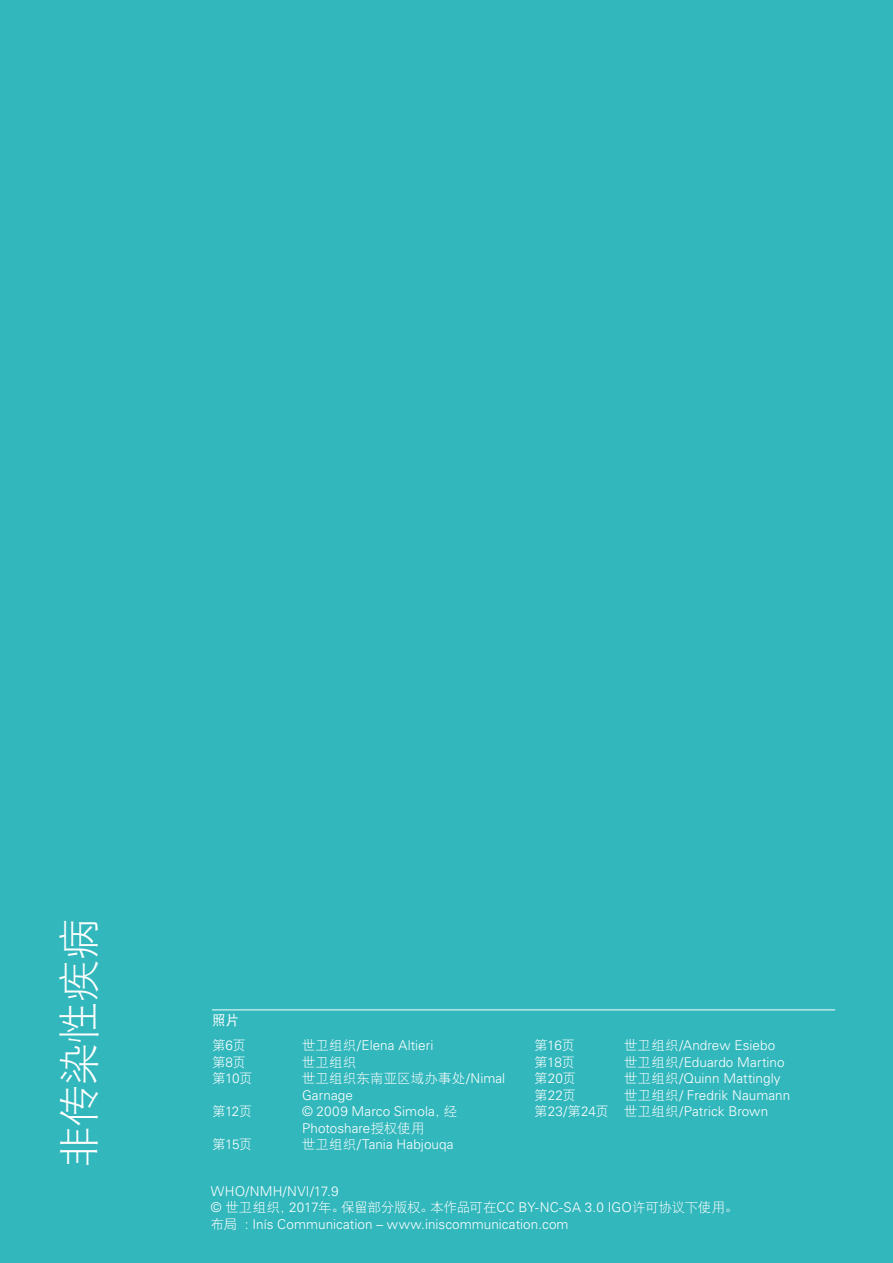
<style>
.page{position:relative;width:893px;height:1263px;background:#31b7bc}
.page>*{position:absolute;margin:0;border:0;box-sizing:border-box;transform-origin:0 0}
.t1{font:42px "DF Hei W3";letter-spacing:-.01em;color:#fff}
.t2{font:300 13.5px/16.5px "Univers LT Std";letter-spacing:.005em;color:#fff}
.t3{font:13.5px "DF Hei W3";letter-spacing:-.005em;color:#fff}
.t4{font:13.5px "DF Hei W5";color:#fff}
.s1{font-family:"Univers LT Std";font-weight:300}
.s2{font-family:"DF Hei W3";font-weight:400}
</style>
<div class="page">
<hr style="left:212px;top:1009px;width:623px;height:1px;background:#fff">
<h1 class="t1" style="left:58px;top:1168px;width:252px;rotate:-90deg">非传染性疾病</h1>
<p class="t4" style="left:212px;top:1013px;width:28px">照片</p>
<p class="t3" style="left:212px;top:1038px;width:36px">第<span class="s1">6</span>页</p>
<p class="t2" style="left:302px;top:1037px;width:133px"><span class="s2">世卫组织</span>/Elena Altieri</p>
<p class="t3" style="left:212px;top:1055px;width:36px">第<span class="s1">8</span>页</p>
<p class="t3" style="left:302px;top:1055px;width:56px">世卫组织</p>
<p class="t3" style="left:212px;top:1071px;width:42px">第<span class="s1">10</span>页</p>
<p class="t3" style="left:302px;top:1071px;width:205px">世卫组织东南亚区域办事处<span class="s1">/Nimal</span></p>
<p class="t2" style="left:302px;top:1087px;width:52px">Garnage</p>
<p class="t3" style="left:212px;top:1104px;width:42px">第<span class="s1">12</span>页</p>
<p class="t2" style="left:302px;top:1103px;width:157px">© 2009 Marco Simola<span class="s2">，经<br></span>Photoshare<span class="s2">授权使用</span></p>
<p class="t3" style="left:212px;top:1137px;width:42px">第<span class="s1">15</span>页</p>
<p class="t2" style="left:302px;top:1136px;width:153px"><span class="s2">世卫组织</span>/Tania Habjouqa</p>
<p class="t3" style="left:534px;top:1038px;width:42px">第<span class="s1">16</span>页</p>
<p class="t2" style="left:624px;top:1037px;width:153px"><span class="s2">世卫组织</span>/Andrew Esiebo</p>
<p class="t3" style="left:534px;top:1055px;width:42px">第<span class="s1">18</span>页</p>
<p class="t2" style="left:624px;top:1053px;width:162px"><span class="s2">世卫组织</span>/Eduardo Martino</p>
<p class="t3" style="left:534px;top:1071px;width:43px">第<span class="s1">20</span>页</p>
<p class="t2" style="left:624px;top:1070px;width:158px"><span class="s2">世卫组织</span>/Quinn Mattingly</p>
<p class="t3" style="left:534px;top:1088px;width:43px">第<span class="s1">22</span>页</p>
<p class="t2" style="left:534px;top:1086px;width:258px;text-indent:90px"><span class="s2">世卫组织</span>/ Fredrik Naumann<span class="s2">第</span>23/<span class="s2">第</span>24<span class="s2">页 世卫组织</span>/Patrick Brown</p>
<p class="t2" style="left:211px;top:1183px;width:129px">WHO/NMH/NVI/17.9</p>
<p class="t3" style="left:211px;top:1201px;width:529px"><span class="s1">©</span> 世卫组织，<span class="s1">2017</span>年。保留部分版权。本作品可在<span class="s1">CC BY-NC-SA 3.0 IGO</span>许可协议下使用。</p>
<p class="t2" style="left:211px;top:1216px;width:359px"><span class="s2">布局</span> : Inís Communication – www.iniscommunication.com</p>
</div>
